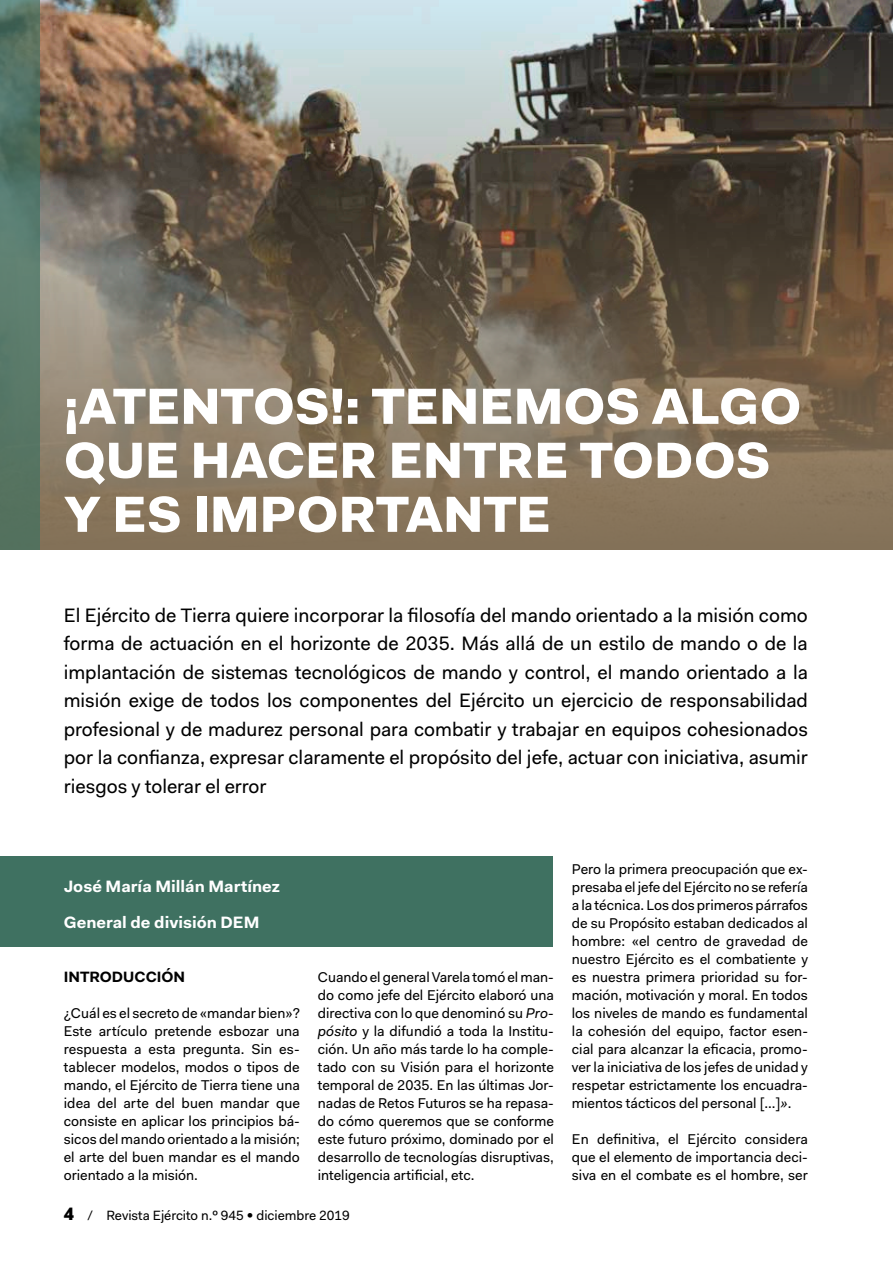
<style>
.page{position:relative;width:893px;height:1263px;background:#fff}
.page>*{position:absolute;margin:0;border:0;box-sizing:border-box;transform-origin:0 0}
.t1{font:900 51px/54px "Fakt Pro";color:#fff}
.t2{font:19.5px/28.5px "Fakt Pro";color:#000;text-align:justify}
.t3{font:700 16.5px/36px "Fakt Pro";color:#fff}
.t4{font:700 15px "Fakt Pro";color:#000}
.t5{font:14.25px/18px "Fakt Pro";color:#000;text-align:justify}
.t6{font:13.5px "Fakt Pro";color:#000}
.s1{font-style:italic}
.s2{font-weight:900;font-size:18px}
</style>
<div class="page">
<svg style="left:39px;top:0;width:854px;height:550px;background:#766b5b"></svg>
<svg style="left:0;top:0;width:39px;height:550px;background:#567566"></svg>
<div style="left:0;top:857px;width:553px;height:90px;background:#3f7161"></div>
<h1 class="t1" style="left:64px;top:379px;width:739px">¡ATENTOS!: TENEMOS ALGO<br>QUE HACER ENTRE TODOS<br>Y ES IMPORTANTE</h1>
<p class="t2" style="left:64px;top:600px;width:746px">El Ejército de Tierra quiere incorporar la filosofía del mando orientado a la misión como forma de actuación en el horizonte de 2035. Más allá de un estilo de mando o de la implantación de sistemas tecnológicos de mando y control, el mando orientado a la misión exige de todos los componentes del Ejército un ejercicio de responsabilidad profesional y de madurez personal para combatir y trabajar en equipos cohesionados por la confianza, expresar claramente el propósito del jefe, actuar con iniciativa, asumir riesgos y tolerar el error</p>
<p class="t3" style="left:64px;top:868px;width:218px">José María Millán Martínez<br>General de división DEM</p>
<p class="t4" style="left:64px;top:967px;width:123px">INTRODUCCIÓN</p>
<p class="t5" style="left:64px;top:1004px;width:238px">¿Cuál es el secreto de «mandar bien»?<br>Este artículo pretende esbozar una respuesta a esta pregunta. Sin es&shy;tablecer modelos, modos o tipos de mando, el Ejército de Tierra tiene una idea del arte del buen mandar que consiste en aplicar los principios bá&shy;sicos del mando orientado a la misión; el arte del buen mandar es el mando orientado a la misión.</p>
<p class="t5" style="left:318px;top:968px;width:238px">Cuando el general Varela tomó el man&shy;do como jefe del Ejército elaboró una directiva con lo que denominó su <span class="s1">Pro&shy;pósito</span> y la difundió a toda la Institu&shy;ción. Un año más tarde lo ha comple&shy;tado con su Visión para el horizonte temporal de 2035. En las últimas Jor&shy;nadas de Retos Futuros se ha repasa&shy;do cómo queremos que se conforme este futuro próximo, dominado por el desarrollo de tecnologías disruptivas, inteligencia artificial, etc.</p>
<p class="t6" style="left:64px;top:1207px;width:287px"><span class="s2">4</span> / Revista Ejército n.º 945 • diciembre 2019</p>
<p class="t5" style="left:572px;top:860px;width:238px">Pero la primera preocupación que ex&shy;presaba el jefe del Ejército no se refería a la técnica. Los dos primeros párrafos de su Propósito estaban dedicados al hombre: «el centro de gravedad de nuestro Ejército es el combatiente y es nuestra primera prioridad su for&shy;mación, motivación y moral. En todos los niveles de mando es fundamental la cohesión del equipo, factor esen&shy;cial para alcanzar la eficacia, promo&shy;ver la iniciativa de los jefes de unidad y respetar estrictamente los encuadra&shy;mientos tácticos del personal [...]<span class="s1">»</span>.</p>
<p class="t5" style="left:572px;top:1130px;width:238px">En definitiva, el Ejército considera que el elemento de importancia deci&shy;siva en el combate es el hombre, ser</p>
</div>
